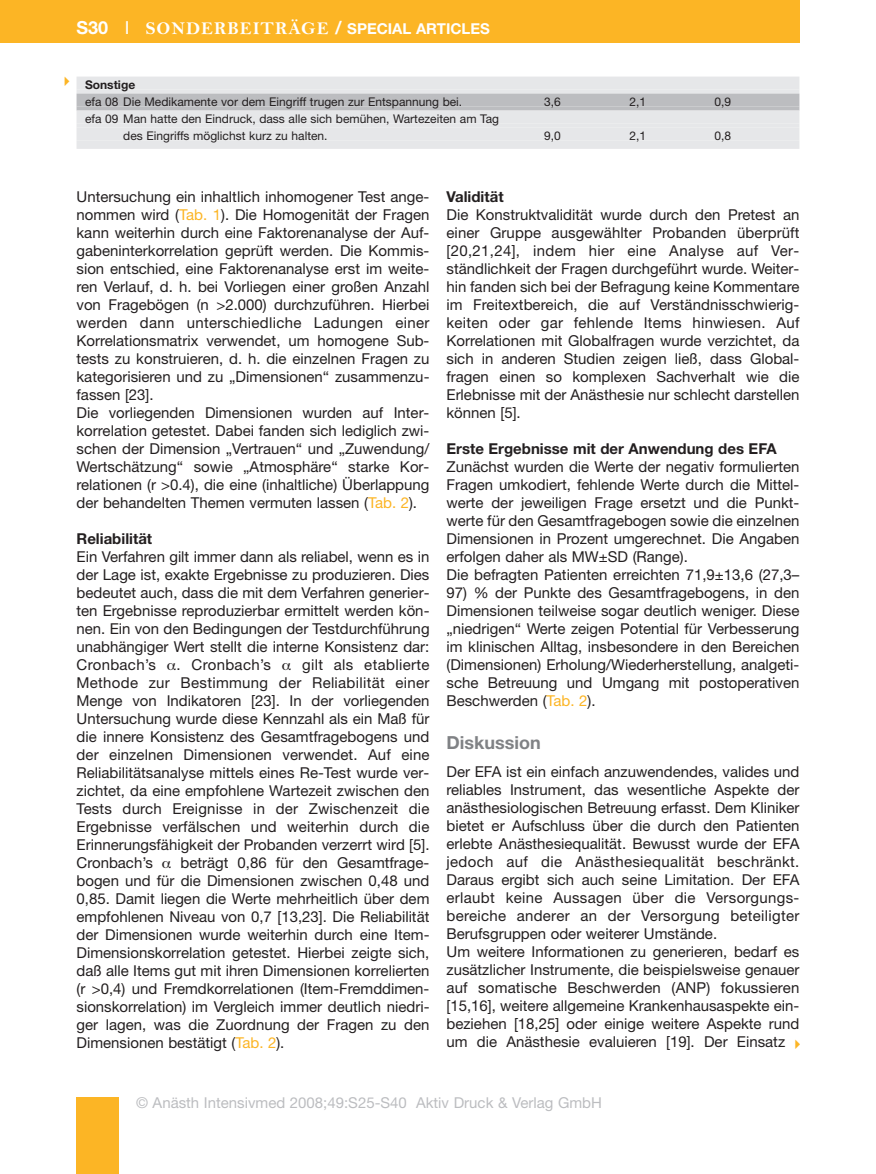
<style>
.page{position:relative;width:876px;height:1174px;background:#fff}
.page>*{position:absolute;margin:0;border:0;box-sizing:border-box;transform-origin:0 0}
.t1{font:700 18px "Helvetica Neue";color:#808285}
.t2{font:15px/18px "Helvetica Neue";color:#231f20;text-align:justify}
.t3{font:700 15px "Helvetica Neue";color:#231f20}
.t4{font:15px "Helvetica Neue";color:#bcbdc0}
.t5{font:700 15px "Helvetica Neue";color:#fff}
.t6{font:15px "Helvetica Neue";letter-spacing:.02em;color:#231f20}
.t7{font:12px/17px "Helvetica Neue";color:#231f20}
.t8{font:700 12px "Helvetica Neue";color:#231f20}
.s1{font-size:18px}
.s2{font-weight:400;font-size:18px}
.s3{font-family:"Bell MT Bold";font-weight:400;font-size:18px}
.s4{color:#fcb525}
</style>
<div class="page">
<div style="left:0;top:0;width:799px;height:43px;background:#fcb525"></div>
<div style="left:77px;top:1097px;width:42px;height:77px;background:#fcb525"></div>
<div style="left:77px;top:77px;width:722px;height:12px;background:#e6e7e9"></div>
<div style="left:77px;top:89px;width:722px;height:5px;background:#e6e7e9"></div>
<div style="left:77px;top:94px;width:722px;height:12px;background:#bcbdc0"></div>
<div style="left:77px;top:106px;width:722px;height:5px;background:#bcbdc0"></div>
<div style="left:77px;top:111px;width:722px;height:12px;background:#e6e7e9"></div>
<div style="left:77px;top:123px;width:722px;height:5px;background:#e6e7e9"></div>
<div style="left:77px;top:128px;width:722px;height:12px;background:#e6e7e9"></div>
<div style="left:77px;top:140px;width:722px;height:9px;background:#e6e7e9"></div>
<p class="t5" style="left:77px;top:23px;width:415px"><span class="s1">S30</span> <span class="s2">I</span> <span class="s3">SONDERBEITRÄGE</span> <span class="s1">/</span> SPECIAL ARTICLES</p>
<p class="t8" style="left:85px;top:81px;width:52px">Sonstige</p>
<p class="t7" style="left:85px;top:95px;width:379px">efa 08 Die Medikamente vor dem Eingriff trugen zur Entspannung bei.</p>
<p class="t7" style="left:544px;top:95px;width:18px">3,6</p>
<p class="t7" style="left:629px;top:95px;width:18px">2,1</p>
<p class="t7" style="left:714px;top:95px;width:18px">0,9</p>
<p class="t7" style="left:123px;top:112px;width:377px;text-indent:-38px">efa 09 Man hatte den Eindruck, dass alle sich bemühen, Wartezeiten am Tag des Eingriffs möglichst kurz zu halten.</p>
<p class="t7" style="left:544px;top:129px;width:18px">9,0</p>
<p class="t7" style="left:629px;top:129px;width:18px">2,1</p>
<p class="t7" style="left:714px;top:129px;width:18px">0,8</p>
<p class="t2" style="left:77px;top:189px;width:354px;text-align:left">Untersuchung ein inhaltlich inhomogener Test ange&shy;nommen wird (<span class="s4">Tab. 1</span>). Die Homogenität der Fragen kann weiterhin durch eine Faktorenanalyse der Auf - gabeninterkorrelation geprüft werden. Die Kommis - sion entschied, eine Faktorenanalyse erst im weite&shy;ren Verlauf, d. h. bei Vorliegen einer großen Anzahl von Fragebögen (n &gt;2.000) durchzuführen. Hierbei werden dann unterschiedliche Ladungen einer Korrelationsmatrix verwendet, um homogene Sub - tests zu konstruieren, d. h. die einzelnen Fragen zu kategorisieren und zu „Dimensionen“ zusammenzu&shy;fassen [23].<br>Die vorliegenden Dimensionen wurden auf Inter - korrelation getestet. Dabei fanden sich lediglich zwi&shy;schen der Dimension „Vertrauen“ und „Zuwendung/ Wertschätzung“ sowie „Atmosphäre“ starke Kor - relationen (r &gt;0.4), die eine (inhaltliche) Überlappung der behandelten Themen vermuten lassen (<span class="s4">Tab. 2</span>).</p>
<p class="t3" style="left:77px;top:533px;width:77px">Reliabilität</p>
<p class="t2" style="left:77px;top:549px;width:355px">Ein Verfahren gilt immer dann als reliabel, wenn es in der Lage ist, exakte Ergebnisse zu produzieren. Dies bedeutet auch, dass die mit dem Verfahren generier&shy;ten Ergebnisse reproduzierbar ermittelt werden kön&shy;nen. Ein von den Bedingungen der Testdurchführung unabhängiger Wert stellt die interne Konsistenz dar:<br>Cronbach’s</p>
<p class="t6" style="left:177px;top:659px;width:96px">. Cronbach’s</p>
<p class="t2" style="left:77px;top:657px;width:354px;text-indent:226px">gilt als etablierte Methode zur Bestimmung der Reliabilität einer Menge von Indikatoren [23]. In der vorliegenden Unter suchung wurde diese Kennzahl als ein Maß für die innere Konsistenz des Gesamtfragebogens und der einzelnen Dimensionen verwendet. Auf eine Reliabilitätsanalyse mittels eines Re-Test wurde ver&shy;zichtet, da eine empfohlene Wartezeit zwischen den Tests durch Ereignisse in der Zwischenzeit die Ergeb nisse verfälschen und weiterhin durch die Erinnerungsfähigkeit der Probanden verzerrt wird [5].<br>Cronbach’s</p>
<p class="t2" style="left:77px;top:855px;width:354px;text-indent:104px">beträgt 0,86 für den Gesamt frage - bogen und für die Dimensionen zwischen 0,48 und 0,85. Damit liegen die Werte mehrheitlich über dem empfohlenen Niveau von 0,7 [13,23]. Die Reliabilität der Dimensionen wurde weiterhin durch eine Item-Dimensionskorrelation getestet. Hierbei zeigte sich, daß alle Items gut mit ihren Dimensionen korrelierten (r &gt;0,4) und Fremdkorrelationen (Item-Fremd dimen - sions korrelation) im Vergleich immer deutlich niedri&shy;ger lagen, was die Zuordnung der Fragen zu den Dimensionen bestätigt (<span class="s4">Tab. 2</span>).</p>
<p class="t3" style="left:446px;top:191px;width:59px">Validität</p>
<p class="t2" style="left:446px;top:207px;width:354px">Die Konstruktvalidität wurde durch den Pretest an einer Gruppe ausgewählter Probanden überprüft [20,21,24], indem hier eine Analyse auf Ver - ständlichkeit der Fragen durchgeführt wurde. Weiter - hin fanden sich bei der Befragung keine Kommentare im Freitextbereich, die auf Verständnis schwierig - keiten oder gar fehlende Items hinwiesen. Auf Korrelationen mit Globalfragen wurde verzichtet, da sich in anderen Studien zeigen ließ, dass Global - fragen einen so komplexen Sachverhalt wie die Erlebnisse mit der Anästhesie nur schlecht darstellen können [5].</p>
<p class="t3" style="left:446px;top:443px;width:332px">Erste Ergebnisse mit der Anwendung des EFA</p>
<p class="t2" style="left:446px;top:459px;width:354px;text-align:left">Zunächst wurden die Werte der negativ formulierten Fragen umkodiert, fehlende Werte durch die Mittel - werte der jeweiligen Frage ersetzt und die Punkt - werte für den Gesamtfragebogen sowie die einzelnen Dimensionen in Prozent umgerechnet. Die Angaben erfolgen daher als MW±SD (Range).<br>Die befragten Patienten erreichten 71,9±13,6 (27,3–</p>
<p class="t2" style="left:446px;top:585px;width:354px">97) % der Punkte des Gesamtfragebogens, in den Dimensionen teilweise sogar deutlich weniger. Diese „niedrigen“ Werte zeigen Potential für Verbesserung im klinischen Alltag, insbesondere in den Bereichen (Dimensionen) Erholung/Wiederherstellung, analgeti&shy;sche Betreuung und Umgang mit postoperativen Beschwerden (<span class="s4">Tab. 2</span>).</p>
<p class="t1" style="left:446px;top:735px;width:96px">Diskussion</p>
<p class="t2" style="left:446px;top:764px;width:354px;text-align:left">Der EFA ist ein einfach anzuwendendes, valides und reliables Instrument, das wesentliche Aspekte der anästhesiologischen Betreuung erfasst. Dem Kliniker bietet er Aufschluss über die durch den Patienten erlebte Anästhesiequalität. Bewusst wurde der EFA jedoch auf die Anästhesiequalität beschränkt.<br>Daraus ergibt sich auch seine Limitation. Der EFA erlaubt keine Aussagen über die Versorgungs - bereiche anderer an der Versorgung beteiligter Berufsgruppen oder weiterer Umstände.<br>Um weitere Informationen zu generieren, bedarf es zusätzlicher Instrumente, die beispielsweise genauer auf somatische Beschwerden (ANP) fokussieren [15,16], weitere allgemeine Krankenhausaspekte ein&shy;beziehen [18,25] oder einige weitere Aspekte rund um die Anästhesie evaluieren [19]. Der Einsatz</p>
<p class="t4" style="left:136px;top:1097px;width:467px">© Anästh Intensivmed 2008;49:S25-S40 Aktiv Druck &amp; Verlag GmbH</p>
</div>
